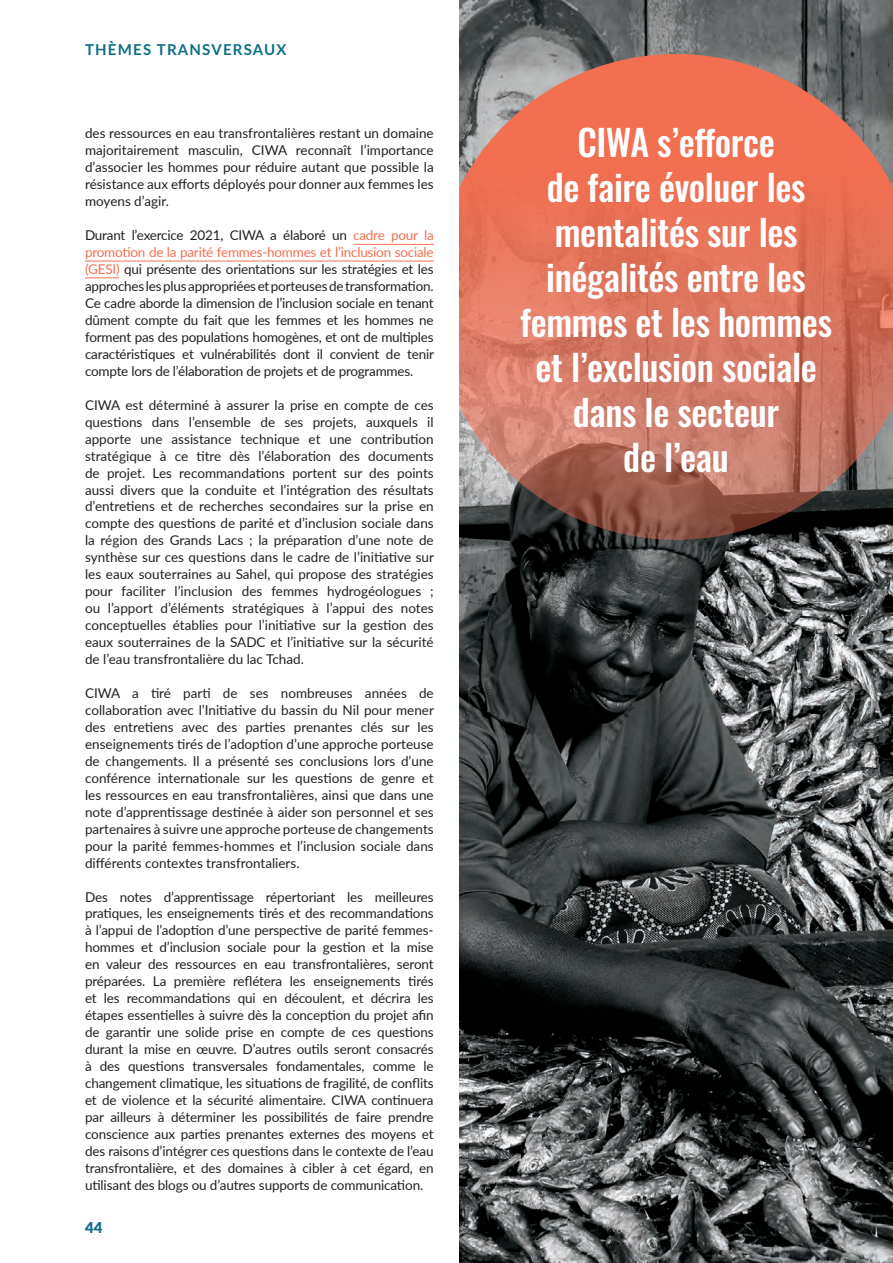
<style>
.page{position:relative;width:893px;height:1263px;background:#fff}
.page>*{position:absolute;margin:0;border:0;box-sizing:border-box;transform-origin:0 0}
.t1{font:500 36px/45px "Oswald";letter-spacing:-.01em;color:#fff;text-align:center}
.t2{font:700 15px "Lato";letter-spacing:.08em;color:#0e6f86}
.t3{font:900 15px "Lato";color:#0e6f86}
.t4{font:13.5px/17px "Lato";letter-spacing:-.005em;color:#231f20;text-align:justify}
.s1{color:#f36f51}
</style>
<div class="page">
<img style="left:459px;top:0;width:434px;height:1263px">
<svg style="left:459px;top:54px;width:434px;height:486px;background:#c6705d"></svg>
<hr style="left:354px;top:244px;width:80px;height:1px;background:#f36f51">
<hr style="left:85px;top:277px;width:34px;height:1px;background:#f36f51">
<hr style="left:85px;top:261px;width:349px;height:1px;background:#f36f51">
<p class="t2" style="left:85px;top:38px;width:203px">THÈMES TRANSVERSAUX</p>
<p class="t4" style="left:85px;top:124px;width:350px">des ressources en eau transfrontalières restant un domaine majoritairement masculin, CIWA reconnaît l’importance d’associer les hommes pour réduire autant que possible la résistance aux efforts déployés pour donner aux femmes les moyens d’agir.</p>
<p class="t4" style="left:85px;top:226px;width:350px">Durant l’exercice 2021, CIWA a élaboré un <span class="s1">cadre pour la promotion de la parité femmes-hommes et l’inclusion sociale (GESI)</span> qui présente des orientations sur les stratégies et les approches les plus appropriées et porteuses de transformation.<br>Ce cadre aborde la dimension de l’inclusion sociale en tenant dûment compte du fait que les femmes et les hommes ne forment pas des populations homogènes, et ont de multiples caractéristiques et vulnérabilités dont il convient de tenir compte lors de l’élaboration de projets et de programmes.</p>
<p class="t4" style="left:85px;top:396px;width:350px">CIWA est déterminé à assurer la prise en compte de ces questions dans l’ensemble de ses projets, auxquels il apporte une assistance technique et une contribution stratégique à ce titre dès l’élaboration des documents de projet. Les recommandations portent sur des points aussi divers que la conduite et l’intégration des résultats d’entretiens et de recherches secondaires sur la prise en compte des questions de parité et d’inclusion sociale dans la région des Grands Lacs ; la préparation d’une note de synthèse sur ces questions dans le cadre de l’initiative sur les eaux souterraines au Sahel, qui propose des stratégies pour faciliter l’inclusion des femmes hydrogéologues ; ou l’apport d’éléments stratégiques à l’appui des notes conceptuelles établies pour l’initiative sur la gestion des eaux souterraines de la SADC et l’initiative sur la sécurité de l’eau transfrontalière du lac Tchad.</p>
<p class="t4" style="left:85px;top:684px;width:350px">CIWA a tiré parti de ses nombreuses années de collaboration avec l’Initiative du bassin du Nil pour mener des entretiens avec des parties prenantes clés sur les enseignements tirés de l’adoption d’une approche porteuse de changements. Il a présenté ses conclusions lors d’une conférence internationale sur les questions de genre et les ressources en eau transfrontalières, ainsi que dans une note d’apprentissage destinée à aider son personnel et ses partenaires à suivre une approche porteuse de changements pour la parité femmes-hommes et l’inclusion sociale dans différents contextes transfrontaliers.</p>
<p class="t4" style="left:85px;top:887px;width:350px">Des notes d’apprentissage répertoriant les meilleures pratiques, les enseignements tirés et des recommandations à l’appui de l’adoption d’une perspective de parité femmes&shy;hommes et d’inclusion sociale pour la gestion et la mise en valeur des ressources en eau transfrontalières, seront préparées. La première reflétera les enseignements tirés et les recommandations qui en découlent, et décrira les étapes essentielles à suivre dès la conception du projet afin de garantir une solide prise en compte de ces questions durant la mise en œuvre. D’autres outils seront consacrés à des questions transversales fondamentales, comme le changement climatique, les situations de fragilité, de conflits et de violence et la sécurité alimentaire. CIWA continuera par ailleurs à déterminer les possibilités de faire prendre conscience aux parties prenantes externes des moyens et des raisons d’intégrer ces questions dans le contexte de l’eau transfrontalière, et des domaines à cibler à cet égard, en utilisant des blogs ou d’autres supports de communication.</p>
<p class="t3" style="left:85px;top:1216px;width:19px">44</p>
<h1 class="t1" style="left:520px;top:122px;width:313px">CIWA s’efforce<br>de faire évoluer les mentalités sur les inégalités entre les femmes et les hommes et l’exclusion sociale dans le secteur<br>de l’eau</h1>
</div>
